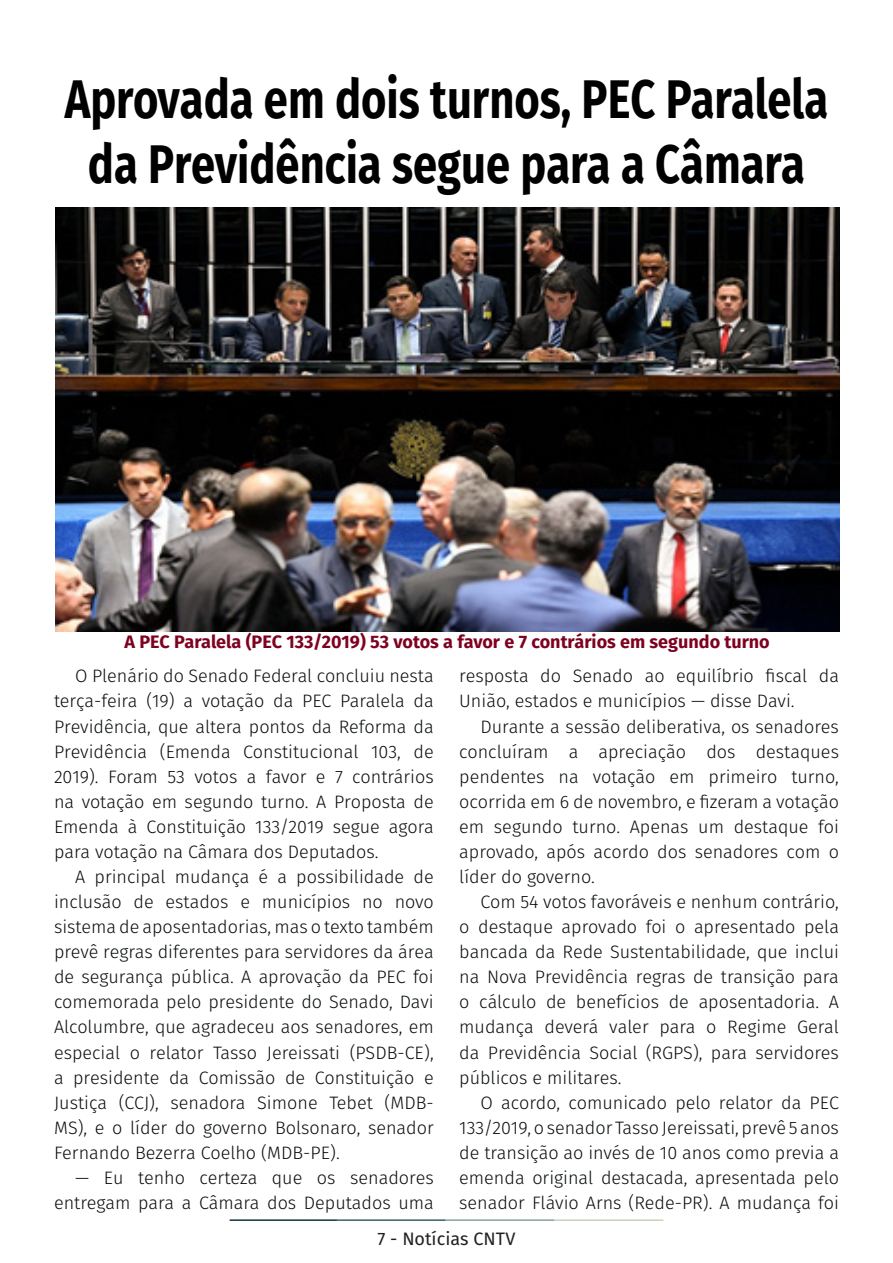
<style>
.page{position:relative;width:893px;height:1263px;background:#fff}
.page>*{position:absolute;margin:0;border:0;box-sizing:border-box;transform-origin:0 0}
.t1{font:700 54.3px/64.5px "Fira Sans";color:#000;text-align:center;scale:.8 1}
.t2{font:300 18px/25px "Fira Sans";color:#080d0b;text-align:justify}
.t3{font:700 18px "Fira Sans";color:#7e0220}
.t4{font:18px "Fira Sans";color:#231f20}
</style>
<div class="page">
<hr style="left:230px;top:1219px;width:107px;height:2px;background:#0e323f">
<hr style="left:337px;top:1219px;width:109px;height:2px;background:#3a5f6d">
<hr style="left:446px;top:1219px;width:109px;height:2px;background:#87a59a">
<hr style="left:555px;top:1219px;width:108px;height:2px;background:#c6d5b7">
<img style="left:55px;top:207px;width:784px;height:424px">
<p class="t1" style="left:65px;top:63px;width:956px">Aprovada em dois turnos, PEC Paralela da Previdência segue para a Câmara</p>
<p class="t3" style="left:124px;top:627px;width:647px">A PEC Paralela (PEC 133/2019) 53 votos a favor e 7 contrários em segundo turno</p>
<p class="t2" style="left:54px;top:663px;width:381px;text-indent:21px">O Plenário do Senado Federal concluiu nesta terça-feira (19) a votação da PEC Paralela da Previdência, que altera pontos da Reforma da Previdência (Emenda Constitucional 103, de 2019). Foram 53 votos a favor e 7 contrários na votação em segundo turno. A Proposta de Emenda à Constituição 133/2019 segue agora para votação na Câmara dos Deputados.</p>
<p class="t2" style="left:54px;top:864px;width:381px;text-indent:21px">A principal mudança é a possibilidade de inclusão de estados e municípios no novo sistema de aposentadorias, mas o texto também prevê regras diferentes para servidores da área de segurança pública. A aprovação da PEC foi comemorada pelo presidente do Senado, Davi Alcolumbre, que agradeceu aos senadores, em especial o relator Tasso Jereissati (PSDB-CE), a presidente da Comissão de Constituição e Justiça (CCJ), senadora Simone Tebet (MDB-MS), e o líder do governo Bolsonaro, senador Fernando Bezerra Coelho (MDB-PE).</p>
<p class="t2" style="left:54px;top:1165px;width:381px;text-align:right">— Eu tenho certeza que os senadores entregam para a Câmara dos Deputados uma</p>
<p class="t2" style="left:459px;top:663px;width:381px">resposta do Senado ao equilíbrio fiscal da<br>União, estados e municípios — disse Davi.</p>
<p class="t2" style="left:459px;top:714px;width:381px;text-indent:21px">Durante a sessão deliberativa, os senadores concluíram a apreciação dos destaques pendentes na votação em primeiro turno, ocorrida em 6 de novembro, e fizeram a votação em segundo turno. Apenas um destaque foi aprovado, após acordo dos senadores com o líder do governo.</p>
<p class="t2" style="left:459px;top:889px;width:381px;text-indent:21px">Com 54 votos favoráveis e nenhum contrário, o destaque aprovado foi o apresentado pela bancada da Rede Sustentabilidade, que inclui na Nova Previdência regras de transição para o cálculo de benefícios de aposentadoria. A mudança deverá valer para o Regime Geral da Previdência Social (RGPS), para servidores públicos e militares.</p>
<p class="t2" style="left:459px;top:1090px;width:381px;text-indent:21px">O acordo, comunicado pelo relator da PEC 133/2019, o senador Tasso Jereissati, prevê 5 anos de transição ao invés de 10 anos como previa a emenda original destacada, apresentada pelo senador Flávio Arns (Rede-PR). A mudança foi</p>
<p class="t4" style="left:378px;top:1225px;width:139px">7 - Notícias CNTV</p>
</div>
